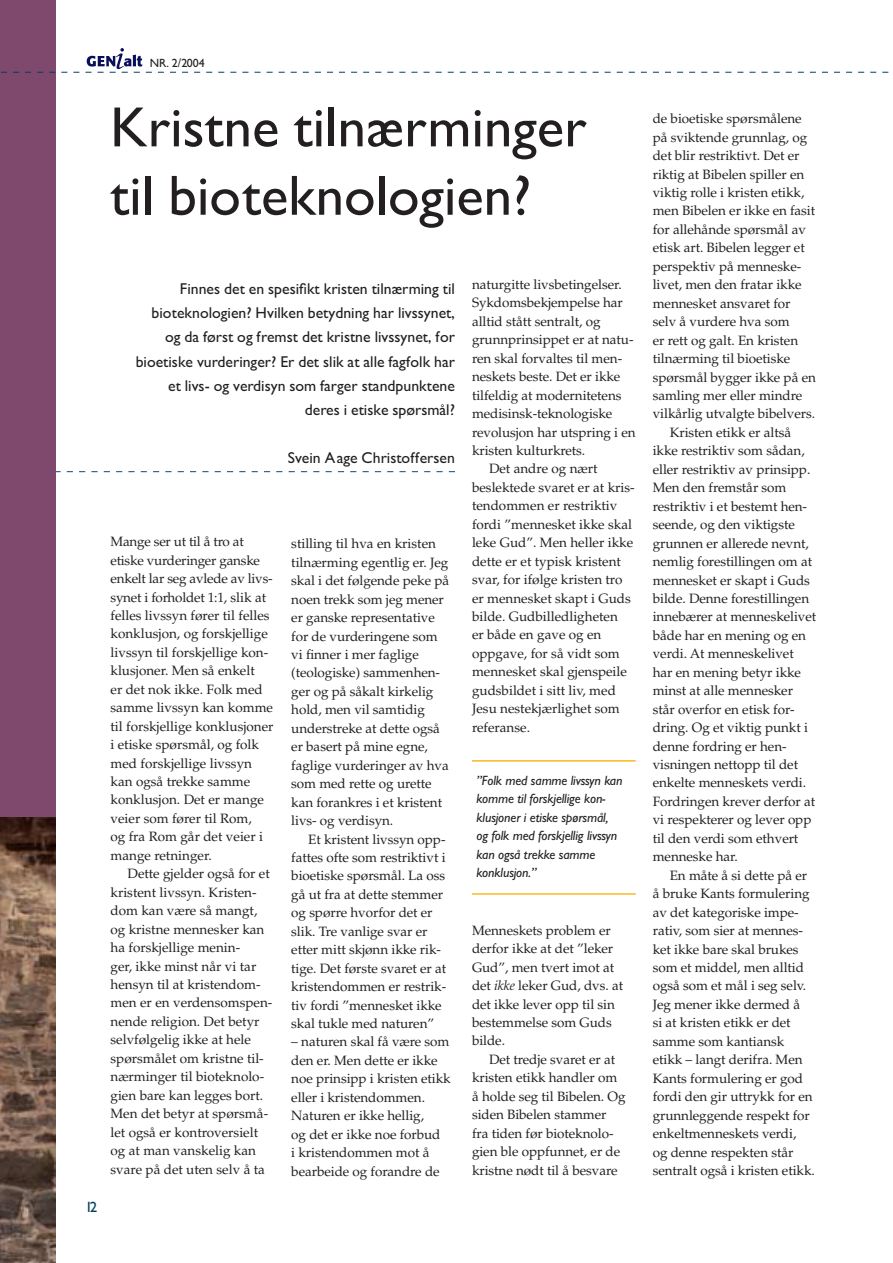
<style>
.page{position:relative;width:893px;height:1263px;background:#fff}
.page>*{position:absolute;margin:0;border:0;box-sizing:border-box;transform-origin:0 0}
.t1{font:500 57px/68.4px "Garrison Sans";color:#231f20}
.t2{font:500 15.75px/24px "Garrison Sans";color:#231f20;text-align:right}
.t3{font:500 15px "Garrison Sans";color:#003f5b}
.t4{font:13.5px/18.5px "Palatino";letter-spacing:-.005em;color:#231f20}
.t5{font:italic 13.5px/18.5px "Garrison Sans Med";letter-spacing:-.005em;color:#231f20}
.t6{font:500 12px "Garrison Sans";color:#231f20}
.s1{font-style:italic}
</style>
<div class="page">
<hr style="left:472px;top:760px;width:164px;height:2px;background:#fcb825">
<hr style="left:472px;top:893px;width:164px;height:2px;background:#fcb825">
<img style="left:0;top:816px;width:55px;height:447px">
<svg style="left:55px;top:471px;width:400px;height:1px"></svg>
<div style="left:0;top:0;width:55px;height:816px;background:#7f496e"></div>
<svg style="left:1px;top:48px;width:888px;height:25px"></svg>
<p class="t6" style="left:150px;top:56px;width:57px">NR. 2/2004</p>
<h1 class="t1" style="left:110px;top:93px;width:478px">Kristne tilnærminger til bioteknologien?</h1>
<p class="t2" style="left:136px;top:277px;width:321px">Finnes det en spesifikt kristen tilnærming til bioteknologien? Hvilken betydning har livssynet, og da først og fremst det kristne livssynet, for bioetiske vurderinger? Er det slik at alle fagfolk har et livs- og verdisyn som farger standpunktene deres i etiske spørsmål?</p>
<p class="t2" style="left:288px;top:445px;width:169px">Svein Aage Christoffersen</p>
<p class="t3" style="left:85px;top:1198px;width:14px">12</p>
<p class="t4" style="left:111px;top:533px;width:165px">Mange ser ut til å tro at etiske vurderinger ganske enkelt lar seg avlede av livs&shy;synet i forholdet 1:1, slik at felles livssyn fører til felles konklusjon, og forskjellige livssyn til forskjellige kon&shy;klusjoner. Men så enkelt<br>er det nok ikke. Folk med samme livssyn kan komme til forskjellige konklusjoner i etiske spørsmål, og folk med forskjellige livssyn kan også trekke samme konklusjon. Det er mange veier som fører til Rom,<br>og fra Rom går det veier i mange retninger.</p>
<p class="t4" style="left:111px;top:865px;width:163px;text-indent:17px">Dette gjelder også for et kristent livssyn. Kristen&shy;dom kan være så mangt, og kristne mennesker kan ha forskjellige menin-<br>ger, ikke minst når vi tar hensyn til at kristendom&shy;men er en verdensomspen&shy;nende religion. Det betyr selvfølgelig ikke at hele spørsmålet om kristne til&shy;nærminger til bioteknolo&shy;gien bare kan legges bort.<br>Men det betyr at spørsmå&shy;let også er kontroversielt og at man vanskelig kan svare på det uten selv å ta</p>
<p class="t4" style="left:291px;top:535px;width:159px">stilling til hva en kristen tilnærming egentlig er. Jeg skal i det følgende peke på noen trekk som jeg mener er ganske representative for de vurderingene som vi finner i mer faglige (teologiske) sammenhen&shy;ger og på såkalt kirkelig hold, men vil samtidig understreke at dette også er basert på mine egne, faglige vurderinger av hva som med rette og urette kan forankres i et kristent livs- og verdisyn.</p>
<p class="t4" style="left:291px;top:830px;width:156px;text-indent:17px">Et kristent livssyn opp&shy;fattes ofte som restriktivt i bioetiske spørsmål. La oss gå ut fra at dette stemmer og spørre hvorfor det er slik. Tre vanlige svar er etter mitt skjønn ikke rik&shy;tige. Det første svaret er at kristendommen er restrik&shy;tiv fordi ”mennesket ikke skal tukle med naturen”</p>
<p class="t4" style="left:291px;top:1033px;width:161px">– naturen skal få være som den er. Men dette er ikke noe prinsipp i kristen etikk eller i kristendommen.<br>Naturen er ikke hellig,<br>og det er ikke noe forbud<br>i kristendommen mot å bearbeide og forandre de</p>
<p class="t4" style="left:472px;top:275px;width:151px">naturgitte livsbetingelser.</p>
<p class="t4" style="left:472px;top:294px;width:152px">Sykdomsbekjempelse har</p>
<p class="t4" style="left:472px;top:312px;width:130px">alltid stått sentralt, og</p>
<p class="t4" style="left:472px;top:331px;width:163px">grunnprinsippet er at natu-</p>
<p class="t4" style="left:472px;top:349px;width:152px">ren skal forvaltes til men-</p>
<p class="t4" style="left:472px;top:368px;width:150px">neskets beste. Det er ikke</p>
<p class="t4" style="left:472px;top:386px;width:151px">tilfeldig at modernitetens</p>
<p class="t4" style="left:472px;top:404px;width:142px">medisinsk-teknologiske</p>
<p class="t4" style="left:472px;top:423px;width:165px">revolusjon har utspring i en</p>
<p class="t4" style="left:472px;top:441px;width:115px">kristen kulturkrets.</p>
<p class="t4" style="left:489px;top:460px;width:110px">Det andre og nært</p>
<p class="t4" style="left:472px;top:478px;width:164px">beslektede svaret er at kris-</p>
<p class="t4" style="left:472px;top:497px;width:147px">tendommen er restriktiv</p>
<p class="t4" style="left:472px;top:515px;width:161px">fordi ”mennesket ikke skal</p>
<p class="t4" style="left:472px;top:534px;width:163px">leke Gud”. Men heller ikke</p>
<p class="t4" style="left:472px;top:552px;width:150px">dette er et typisk kristent</p>
<p class="t4" style="left:472px;top:570px;width:152px">svar, for ifølge kristen tro</p>
<p class="t4" style="left:472px;top:589px;width:160px">er mennesket skapt i Guds</p>
<p class="t4" style="left:472px;top:607px;width:147px">bilde. Gudbilledligheten</p>
<p class="t4" style="left:472px;top:626px;width:131px">er både en gave og en</p>
<p class="t4" style="left:472px;top:644px;width:149px">oppgave, for så vidt som</p>
<p class="t4" style="left:472px;top:663px;width:156px">mennesket skal gjenspeile</p>
<p class="t4" style="left:472px;top:681px;width:145px">gudsbildet i sitt liv, med</p>
<p class="t4" style="left:472px;top:700px;width:149px">Jesu nestekjærlighet som</p>
<p class="t4" style="left:472px;top:718px;width:60px">referanse.</p>
<p class="t5" style="left:476px;top:771px;width:148px">”Folk med samme livssyn kan komme til forskjellige kon&shy;klusjoner i etiske spørsmål, og folk med forskjellig livssyn kan også trekke samme konklusjon.”</p>
<p class="t4" style="left:472px;top:921px;width:153px">Menneskets problem er derfor ikke at det ”leker<br>Gud”, men tvert imot at det <span class="s1">ikke</span> leker Gud, dvs. at det ikke lever opp til sin bestemmelse som Guds bilde.</p>
<p class="t4" style="left:472px;top:1050px;width:155px;text-indent:17px">Det tredje svaret er at kristen etikk handler om å holde seg til Bibelen. Og siden Bibelen stammer fra tiden før bioteknolo&shy;gien ble oppfunnet, er de kristne nødt til å besvare</p>
<p class="t4" style="left:653px;top:110px;width:150px">de bioetiske spørsmålene</p>
<p class="t4" style="left:653px;top:128px;width:156px">på sviktende grunnlag, og</p>
<p class="t4" style="left:653px;top:147px;width:148px">det blir restriktivt. Det er</p>
<p class="t4" style="left:653px;top:165px;width:153px">riktig at Bibelen spiller en</p>
<p class="t4" style="left:653px;top:183px;width:153px">viktig rolle i kristen etikk,</p>
<p class="t4" style="left:653px;top:202px;width:164px">men Bibelen er ikke en fasit</p>
<p class="t4" style="left:653px;top:220px;width:155px">for allehånde spørsmål av</p>
<p class="t4" style="left:653px;top:239px;width:153px">etisk art. Bibelen legger et</p>
<p class="t4" style="left:653px;top:257px;width:150px">perspektiv på menneske-</p>
<p class="t4" style="left:653px;top:276px;width:150px">livet, men den fratar ikke</p>
<p class="t4" style="left:653px;top:294px;width:139px">mennesket ansvaret for</p>
<p class="t4" style="left:653px;top:313px;width:138px">selv å vurdere hva som</p>
<p class="t4" style="left:653px;top:331px;width:147px">er rett og galt. En kristen</p>
<p class="t4" style="left:653px;top:349px;width:139px">tilnærming til bioetiske</p>
<p class="t4" style="left:653px;top:368px;width:165px">spørsmål bygger ikke på en</p>
<p class="t4" style="left:653px;top:386px;width:151px">samling mer eller mindre</p>
<p class="t4" style="left:653px;top:405px;width:164px">vilkårlig utvalgte bibelvers.</p>
<p class="t4" style="left:670px;top:423px;width:123px">Kristen etikk er altså</p>
<p class="t4" style="left:653px;top:442px;width:153px">ikke restriktiv som sådan,</p>
<p class="t4" style="left:653px;top:460px;width:159px">eller restriktiv av prinsipp.</p>
<p class="t4" style="left:653px;top:479px;width:135px">Men den fremstår som</p>
<p class="t4" style="left:653px;top:497px;width:156px">restriktiv i et bestemt hen-</p>
<p class="t4" style="left:653px;top:516px;width:144px">seende, og den viktigste</p>
<p class="t4" style="left:653px;top:534px;width:158px">grunnen er allerede nevnt,</p>
<p class="t4" style="left:653px;top:552px;width:161px">nemlig forestillingen om at</p>
<p class="t4" style="left:653px;top:571px;width:159px">mennesket er skapt i Guds</p>
<p class="t4" style="left:653px;top:589px;width:158px">bilde. Denne forestillingen</p>
<p class="t4" style="left:653px;top:608px;width:165px">innebærer at menneskelivet</p>
<p class="t4" style="left:653px;top:626px;width:155px">både har en mening og en</p>
<p class="t4" style="left:653px;top:645px;width:143px">verdi. At menneskelivet</p>
<p class="t4" style="left:653px;top:663px;width:150px">har en mening betyr ikke</p>
<p class="t4" style="left:653px;top:682px;width:142px">minst at alle mennesker</p>
<p class="t4" style="left:653px;top:700px;width:143px">står overfor en etisk for-</p>
<p class="t4" style="left:653px;top:718px;width:157px">dring. Og et viktig punkt i</p>
<p class="t4" style="left:653px;top:737px;width:135px">denne fordring er hen-</p>
<p class="t4" style="left:653px;top:755px;width:147px">visningen nettopp til det</p>
<p class="t4" style="left:653px;top:774px;width:155px">enkelte menneskets verdi.</p>
<p class="t4" style="left:653px;top:792px;width:164px">Fordringen krever derfor at</p>
<p class="t4" style="left:653px;top:811px;width:160px">vi respekterer og lever opp</p>
<p class="t4" style="left:653px;top:829px;width:147px">til den verdi som ethvert</p>
<p class="t4" style="left:653px;top:848px;width:87px">menneske har.</p>
<p class="t4" style="left:670px;top:866px;width:139px">En måte å si dette på er</p>
<p class="t4" style="left:653px;top:885px;width:158px">å bruke Kants formulering</p>
<p class="t4" style="left:653px;top:903px;width:147px">av det kategoriske impe-</p>
<p class="t4" style="left:653px;top:921px;width:152px">rativ, som sier at mennes-</p>
<p class="t4" style="left:653px;top:940px;width:147px">ket ikke bare skal brukes</p>
<p class="t4" style="left:653px;top:958px;width:153px">som et middel, men alltid</p>
<p class="t4" style="left:653px;top:977px;width:155px">også som et mål i seg selv.</p>
<p class="t4" style="left:653px;top:995px;width:149px">Jeg mener ikke dermed å</p>
<p class="t4" style="left:653px;top:1014px;width:139px">si at kristen etikk er det</p>
<p class="t4" style="left:653px;top:1032px;width:133px">samme som kantiansk</p>
<p class="t4" style="left:653px;top:1051px;width:151px">etikk – langt derifra. Men</p>
<p class="t4" style="left:653px;top:1069px;width:152px">Kants formulering er god</p>
<p class="t4" style="left:653px;top:1087px;width:161px">fordi den gir uttrykk for en</p>
<p class="t4" style="left:653px;top:1106px;width:159px">grunnleggende respekt for</p>
<p class="t4" style="left:653px;top:1124px;width:145px">enkeltmenneskets verdi,</p>
<p class="t4" style="left:653px;top:1143px;width:142px">og denne respekten står</p>
<p class="t4" style="left:653px;top:1161px;width:164px">sentralt også i kristen etikk.</p>
</div>
